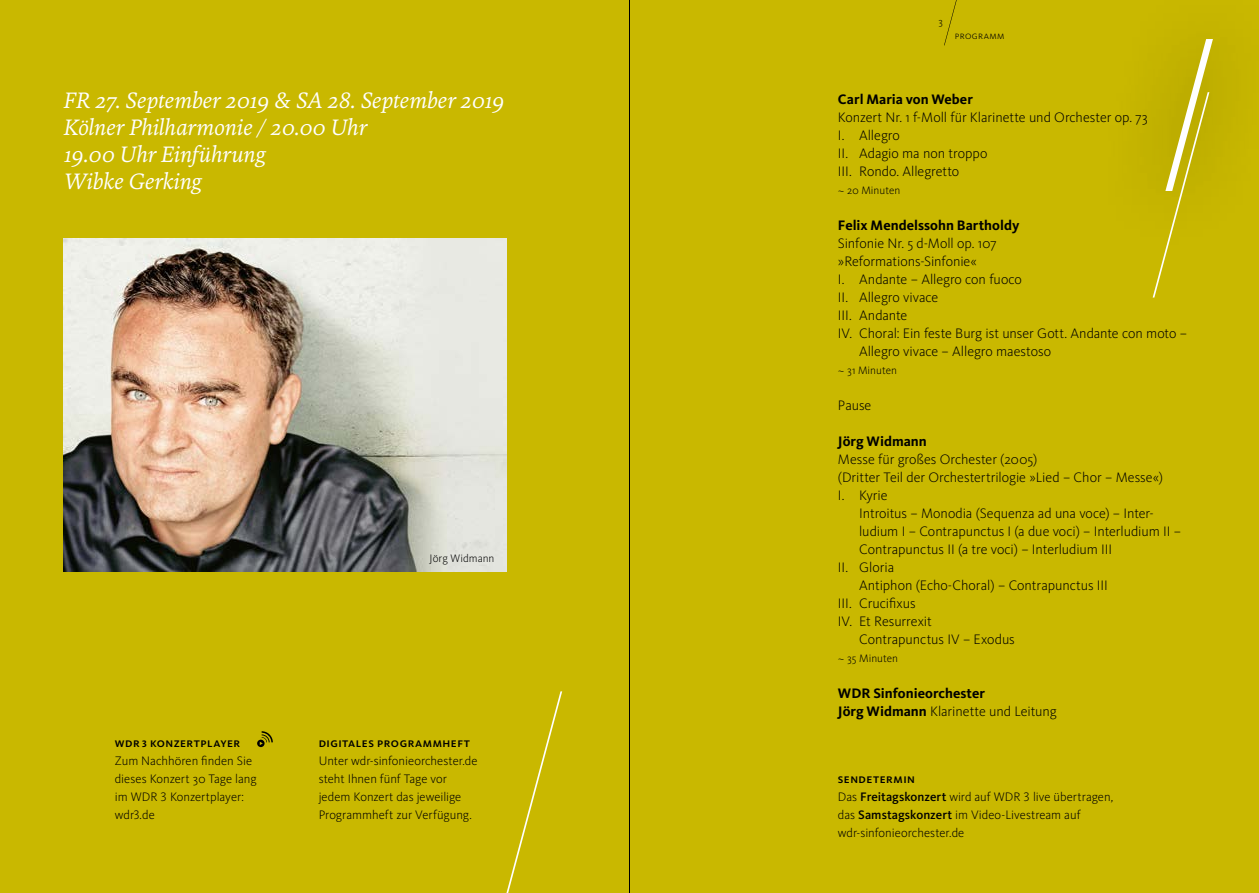
<style>
.page{position:relative;width:1259px;height:893px;background:#c9b800}
.page>*{position:absolute;margin:0;border:0;box-sizing:border-box;transform-origin:0 0}
.Subline_Weiß{font:italic 22.5px "WDR Serif";letter-spacing:-.01em;color:#fff}
.Programm___Fließtext{font:300 14.25px/18px "WDR Sans";color:#000}
.Programm___Fließtext-2{font:700 14.25px "WDR Sans";color:#000}
.Fließtext{font:300 12.75px/18px "WDR Sans";color:#000}
.Fließtext-2{font:500 12.75px "WDR Sans";letter-spacing:.04em;color:#000}
.Programm___Dauer{font:300 11.25px "WDR Sans";letter-spacing:.005em;color:#000}
.Bildunterschrift{font:300 11.25px "WDR Sans";color:#000}
.Rubrik{font:300 10.5px "WDR Sans";letter-spacing:.035em;color:#000}
.s1{font-weight:700;font-size:9.75px}
.s2{font-weight:700}
.s3{font-weight:500}
</style>
<div class="page">
<img style="left:64px;top:239px;width:442px;height:333px">
<svg style="left:944px;top:0;width:13px;height:45px"></svg>
<svg style="left:257px;top:731px;width:16px;height:16px"></svg>
<svg style="left:506px;top:691px;width:56px;height:202px"></svg>
<svg style="left:1152px;top:39px;width:61px;height:259px"></svg>
<hr style="left:629px;top:0;width:1px;height:893px;background:#000">
<p class="Subline_Weiß" style="left:64px;top:87px;width:442px">FR 27. September 2019 &amp; SA 28. September 2019</p>
<p class="Subline_Weiß" style="left:64px;top:114px;width:305px">Kölner Philharmonie / 20.00 Uhr</p>
<p class="Subline_Weiß" style="left:64px;top:141px;width:203px">19.00 Uhr Einführung</p>
<p class="Subline_Weiß" style="left:64px;top:168px;width:139px">Wibke Gerking</p>
<p class="Bildunterschrift" style="left:429px;top:552px;width:66px">Jörg Widmann</p>
<p class="Fließtext-2" style="left:115px;top:735px;width:127px">wdr <span class="s1">3</span> konzertplayer</p>
<p class="Fließtext" style="left:115px;top:752px;width:143px">Zum Nachhören finden Sie dieses Konzert 30 Tage lang im WDR 3 Konzertplayer: wdr3.de</p>
<p class="Fließtext-2" style="left:319px;top:735px;width:153px">digitales programmheft</p>
<p class="Fließtext" style="left:319px;top:752px;width:160px">Unter wdr-sinfonieorchester.de</p>
<p class="Fließtext" style="left:319px;top:770px;width:130px">steht Ihnen fünf Tage vor</p>
<p class="Fließtext" style="left:319px;top:788px;width:144px">jedem Konzert das jeweilige</p>
<p class="Fließtext" style="left:319px;top:806px;width:155px">Programmheft zur Verfügung.</p>
<p class="Rubrik" style="left:938px;top:15px;width:6px">3</p>
<p class="Rubrik" style="left:955px;top:29px;width:51px">programm</p>
<p class="Programm___Fließtext-2" style="left:838px;top:90px;width:137px">Carl Maria von Weber</p>
<p class="Programm___Fließtext" style="left:838px;top:108px;width:311px">Konzert Nr. 1 f-Moll für Klarinette und Orchester op. 73</p>
<p class="Programm___Fließtext" style="left:838px;top:126px;width:63px">I. Allegro</p>
<p class="Programm___Fließtext" style="left:838px;top:144px;width:151px">II. Adagio ma non troppo</p>
<p class="Programm___Fließtext" style="left:838px;top:162px;width:123px">III. Rondo. Allegretto</p>
<p class="Programm___Dauer" style="left:838px;top:183px;width:64px">~ 20 Minuten</p>
<p class="Programm___Fließtext-2" style="left:838px;top:216px;width:183px">Felix Mendelssohn Bartholdy</p>
<p class="Programm___Fließtext" style="left:838px;top:234px;width:160px">Sinfonie Nr. 5 d-Moll op. 107</p>
<p class="Programm___Fließtext" style="left:838px;top:252px;width:141px">»Reformations-Sinfonie«</p>
<p class="Programm___Fließtext" style="left:838px;top:270px;width:185px">I. Andante – Allegro con fuoco</p>
<p class="Programm___Fließtext" style="left:838px;top:288px;width:102px">II. Allegro vivace</p>
<p class="Programm___Fließtext" style="left:838px;top:306px;width:71px">III. Andante</p>
<p class="Programm___Fließtext" style="left:859px;top:324px;width:329px;text-indent:-21px">IV. Choral: Ein feste Burg ist unser Gott. Andante con moto –<br>Allegro vivace – Allegro maestoso</p>
<p class="Programm___Dauer" style="left:838px;top:363px;width:61px">~ 31 Minuten</p>
<p class="Programm___Fließtext" style="left:838px;top:396px;width:35px">Pause</p>
<p class="Programm___Fließtext-2" style="left:838px;top:432px;width:90px">Jörg Widmann</p>
<p class="Programm___Fließtext" style="left:838px;top:450px;width:201px">Messe für großes Orchester (2005)</p>
<p class="Programm___Fließtext" style="left:838px;top:468px;width:327px">(Dritter Teil der Orchestertrilogie »Lied – Chor – Messe«)</p>
<p class="Programm___Fließtext" style="left:859px;top:486px;width:323px;text-indent:-21px">I. Kyrie<br>Introitus – Monodia (Sequenza ad una voce) – Inter&shy;ludium I – Contrapunctus I (a due voci) – Interludium II – Contrapunctus II (a tre voci) – Interludium III</p>
<p class="Programm___Fließtext" style="left:859px;top:558px;width:250px;text-indent:-21px">II. Gloria<br>Antiphon (Echo-Choral) – Contrapunctus III</p>
<p class="Programm___Fließtext" style="left:838px;top:594px;width:79px">III. Crucifixus</p>
<p class="Programm___Fließtext" style="left:859px;top:612px;width:157px;text-indent:-21px">IV. Et Resurrexit<br>Contrapunctus IV – Exodus</p>
<p class="Programm___Dauer" style="left:838px;top:651px;width:62px">~ 35 Minuten</p>
<p class="Programm___Fließtext-2" style="left:838px;top:684px;width:149px">WDR Sinfonieorchester</p>
<p class="Programm___Fließtext" style="left:838px;top:702px;width:220px"><span class="s2">Jörg Widmann</span> Klarinette und Leitung</p>
<p class="Fließtext" style="left:838px;top:770px;width:277px"><span class="s3">sendetermin<br></span>Das <span class="s3">Freitagskonzert</span> wird auf WDR 3 live übertragen, das <span class="s3">Samstagskonzert</span> im Video-Livestream auf wdr-sinfonieorchester.de</p>
</div>
